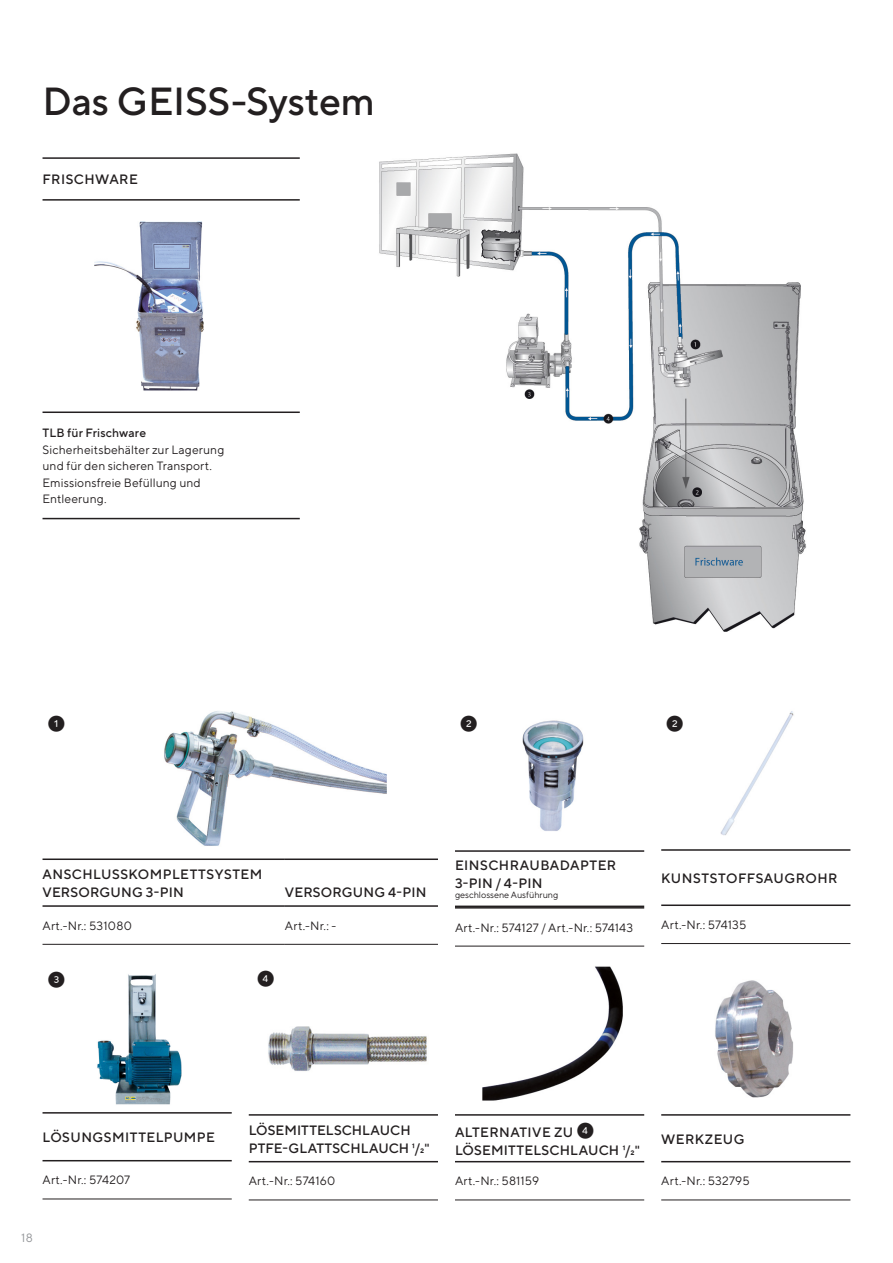
<style>
.page{position:relative;width:893px;height:1263px;background:#fff}
.page>*{position:absolute;margin:0;border:0;box-sizing:border-box;transform-origin:0 0}
.Titel_Produkt_26pt{font:500 39px "TT Norms Pro";letter-spacing:-.005em;color:#231f20}
.t1{font:18px "TT Norms Pro";color:#231f20}
.Tabelle_Untertitel_Versalien_9pt{font:500 13.5px "TT Norms Pro";letter-spacing:.03em;color:#231f20}
.Tabelle_Untertitel_Versalien_9pt-2{font:500 13.5px "TT Norms Pro";letter-spacing:.005em;color:#231f20}
.Tabelle_Grundtext_8pt{font:12px/16.5px "TT Norms Pro";letter-spacing:.01em;color:#231f20}
.t2{font:12px "TT Norms Pro";color:#939598}
.t3{font:9px "TT Norms Pro";color:#231f20}
.s1{font-weight:500}
.s2{font-weight:400;font-size:18px}
</style>
<div class="page">
<hr style="left:43px;top:157px;width:257px;height:2px;background:#231f20">
<hr style="left:43px;top:199px;width:257px;height:2px;background:#231f20">
<hr style="left:43px;top:411px;width:257px;height:2px;background:#231f20">
<hr style="left:43px;top:518px;width:257px;height:1px;background:#231f20">
<hr style="left:43px;top:1112px;width:189px;height:1px;background:#231f20">
<hr style="left:43px;top:1199px;width:189px;height:1px;background:#231f20">
<hr style="left:43px;top:1160px;width:189px;height:1px;background:#231f20">
<hr style="left:661px;top:1114px;width:189px;height:2px;background:#231f20">
<hr style="left:661px;top:1200px;width:189px;height:1px;background:#231f20">
<hr style="left:661px;top:1161px;width:189px;height:1px;background:#231f20">
<hr style="left:43px;top:858px;width:242px;height:2px;background:#231f20">
<hr style="left:285px;top:858px;width:153px;height:2px;background:#231f20">
<hr style="left:43px;top:944px;width:242px;height:1px;background:#231f20">
<hr style="left:285px;top:944px;width:153px;height:1px;background:#231f20">
<hr style="left:43px;top:905px;width:242px;height:2px;background:#231f20">
<hr style="left:285px;top:905px;width:153px;height:2px;background:#231f20">
<hr style="left:455px;top:850px;width:189px;height:2px;background:#231f20">
<hr style="left:455px;top:905px;width:189px;height:2px;background:#231f20">
<hr style="left:455px;top:946px;width:189px;height:1px;background:#231f20">
<hr style="left:455px;top:907px;width:189px;height:1px;background:#231f20">
<hr style="left:249px;top:1114px;width:189px;height:2px;background:#231f20">
<hr style="left:249px;top:1200px;width:189px;height:1px;background:#231f20">
<hr style="left:249px;top:1161px;width:189px;height:1px;background:#231f20">
<hr style="left:455px;top:1114px;width:189px;height:2px;background:#231f20">
<hr style="left:455px;top:1200px;width:189px;height:1px;background:#231f20">
<hr style="left:455px;top:1161px;width:189px;height:1px;background:#231f20">
<hr style="left:661px;top:849px;width:189px;height:2px;background:#231f20">
<hr style="left:661px;top:943px;width:189px;height:1px;background:#231f20">
<hr style="left:661px;top:904px;width:189px;height:2px;background:#231f20">
<img style="left:94px;top:221px;width:109px;height:170px">
<img style="left:379px;top:153px;width:428px;height:479px">
<img style="left:164px;top:711px;width:222px;height:135px">
<img style="left:522px;top:720px;width:62px;height:111px">
<img style="left:720px;top:711px;width:74px;height:124px">
<img style="left:97px;top:974px;width:85px;height:131px">
<img style="left:268px;top:1026px;width:159px;height:45px">
<img style="left:482px;top:966px;width:141px;height:135px">
<img style="left:715px;top:980px;width:78px;height:118px">
<p class="Titel_Produkt_26pt" style="left:43px;top:73px;width:334px">Das GEISS-System</p>
<p class="Tabelle_Untertitel_Versalien_9pt" style="left:43px;top:170px;width:97px">FRISCHWARE</p>
<p class="Tabelle_Grundtext_8pt" style="left:43px;top:424px;width:183px"><span class="s1">TLB für Frischware<br></span>Sicherheitsbehälter zur Lagerung</p>
<p class="Tabelle_Grundtext_8pt" style="left:43px;top:457px;width:171px">und für den sicheren Transport.</p>
<p class="Tabelle_Grundtext_8pt" style="left:43px;top:473px;width:160px">Emissionsfreie Befüllung und</p>
<p class="Tabelle_Grundtext_8pt" style="left:43px;top:490px;width:66px">Entleerung.</p>
<p class="t1" style="left:48px;top:711px;width:20px">❶</p>
<p class="t1" style="left:460px;top:711px;width:19px">❷</p>
<p class="t1" style="left:666px;top:711px;width:19px">❷</p>
<p class="Tabelle_Untertitel_Versalien_9pt" style="left:43px;top:864px;width:221px">ANSCHLUSSKOMPLETTSYSTEM</p>
<p class="Tabelle_Untertitel_Versalien_9pt" style="left:43px;top:882px;width:143px">VERSORGUNG 3-PIN</p>
<p class="Tabelle_Untertitel_Versalien_9pt" style="left:285px;top:882px;width:143px">VERSORGUNG 4-PIN</p>
<p class="Tabelle_Grundtext_8pt" style="left:43px;top:916px;width:91px">Art.-Nr.: 531080</p>
<p class="Tabelle_Grundtext_8pt" style="left:285px;top:916px;width:53px">Art.-Nr.: -</p>
<p class="t1" style="left:48px;top:966px;width:20px">❸</p>
<p class="t1" style="left:257px;top:966px;width:19px">❹</p>
<p class="Tabelle_Untertitel_Versalien_9pt" style="left:455px;top:855px;width:163px">EINSCHRAUBADAPTER</p>
<p class="Tabelle_Untertitel_Versalien_9pt" style="left:455px;top:873px;width:89px">3-PIN / 4-PIN</p>
<p class="t3" style="left:455px;top:889px;width:105px">geschlossene Ausführung</p>
<p class="Tabelle_Grundtext_8pt" style="left:455px;top:918px;width:180px">Art.-Nr.: 574127 / Art.-Nr.: 574143</p>
<p class="Tabelle_Untertitel_Versalien_9pt" style="left:661px;top:868px;width:178px">KUNSTSTOFFSAUGROHR</p>
<p class="Tabelle_Grundtext_8pt" style="left:661px;top:916px;width:87px">Art.-Nr.: 574135</p>
<p class="Tabelle_Untertitel_Versalien_9pt" style="left:43px;top:1127px;width:174px">LÖSUNGSMITTELPUMPE</p>
<p class="Tabelle_Grundtext_8pt" style="left:43px;top:1171px;width:89px">Art.-Nr.: 574207</p>
<p class="t2" style="left:21px;top:1229px;width:13px">18</p>
<p class="Tabelle_Untertitel_Versalien_9pt-2" style="left:249px;top:1120px;width:163px">LÖSEMITTELSCHLAUCH</p>
<p class="Tabelle_Untertitel_Versalien_9pt-2" style="left:249px;top:1138px;width:182px">PTFE-GLATTSCHLAUCH 1/2"</p>
<p class="Tabelle_Grundtext_8pt" style="left:249px;top:1172px;width:88px">Art.-Nr.: 574160</p>
<p class="Tabelle_Untertitel_Versalien_9pt" style="left:455px;top:1122px;width:141px">ALTERNATIVE ZU <span class="s2">❹</span></p>
<p class="Tabelle_Untertitel_Versalien_9pt" style="left:455px;top:1140px;width:186px">LÖSEMITTELSCHLAUCH 1/2"</p>
<p class="Tabelle_Grundtext_8pt" style="left:455px;top:1172px;width:86px">Art.-Nr.: 581159</p>
<p class="Tabelle_Untertitel_Versalien_9pt" style="left:661px;top:1129px;width:85px">WERKZEUG</p>
<p class="Tabelle_Grundtext_8pt" style="left:661px;top:1172px;width:90px">Art.-Nr.: 532795</p>
</div>
